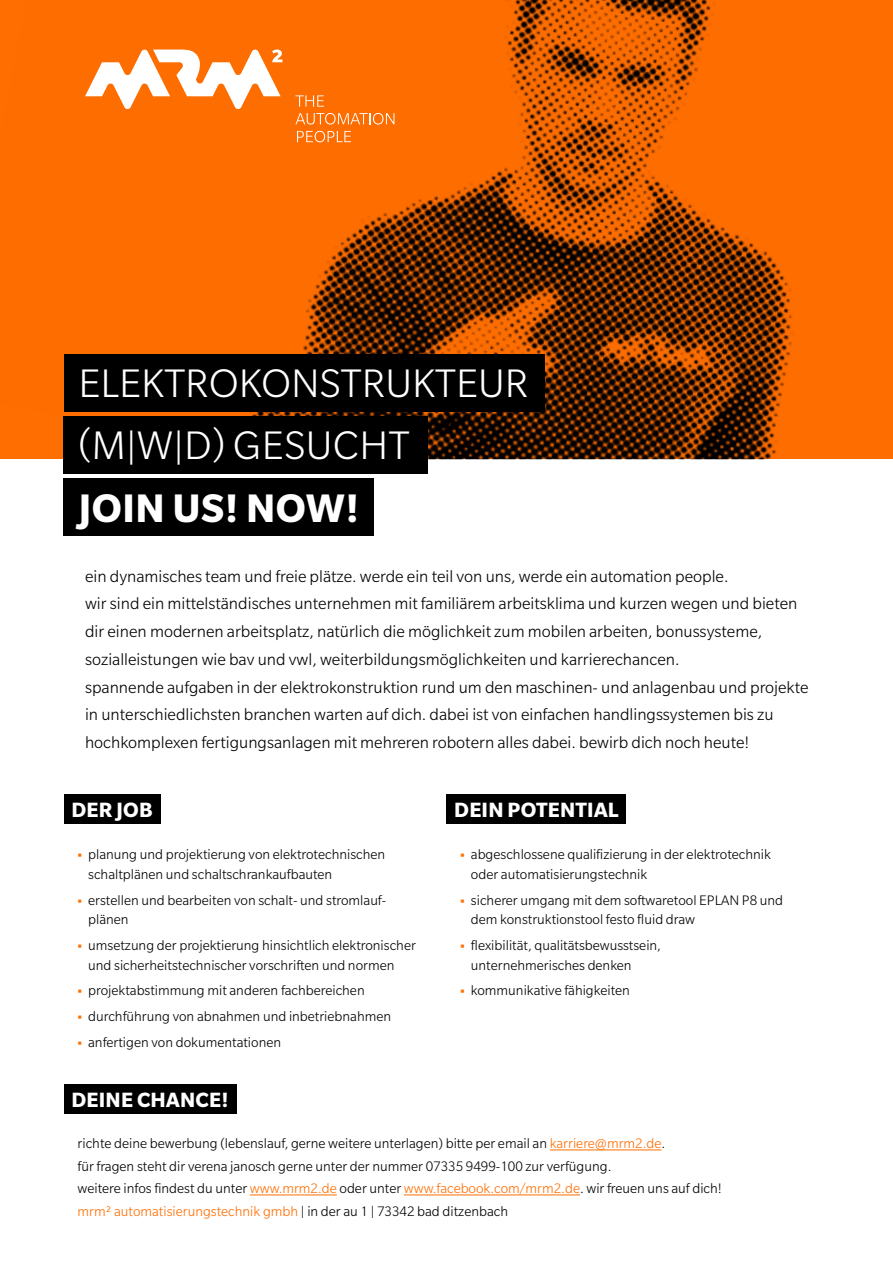
<style>
.page{position:relative;width:893px;height:1263px;background:#fff}
.page>*{position:absolute;margin:0;border:0;box-sizing:border-box;transform-origin:0 0}
.t1{font:300 43.35px "Slate Pro";color:#fff}
.t2{font:700 43.35px "Slate Pro";letter-spacing:.01em;color:#fff}
.t3{font:700 22.5px "Slate Pro";letter-spacing:.01em;color:#fff}
.t4{font:300 18px/27.8px "Slate Pro";color:#000}
.t5{font:300 15px/19.5px "Slate Pro";color:#000}
.s1{font-size:42px;color:#000}
.s2{color:#ff6e00}
</style>
<div class="page">
<img style="left:0;top:0;width:893px;height:459px">
<svg style="left:85px;top:49px;width:197px;height:61px"></svg>
<svg style="left:295px;top:95px;width:29px;height:12px"></svg>
<svg style="left:295px;top:113px;width:99px;height:12px"></svg>
<svg style="left:297px;top:131px;width:54px;height:11px"></svg>
<div style="left:64px;top:354px;width:480px;height:58px;background:#000"></div>
<div style="left:64px;top:478px;width:310px;height:58px;background:#000"></div>
<div style="left:64px;top:416px;width:364px;height:58px;background:#000"></div>
<div style="left:64px;top:794px;width:96px;height:30px;background:#000"></div>
<div style="left:446px;top:794px;width:180px;height:30px;background:#000"></div>
<hr style="left:550px;top:1149px;width:111px;height:1px;background:#ff6e00">
<hr style="left:250px;top:1194px;width:87px;height:1px;background:#ff6e00">
<hr style="left:404px;top:1194px;width:176px;height:1px;background:#ff6e00">
<div style="left:64px;top:1084px;width:172px;height:30px;background:#000"></div>
<h1 class="t1" style="left:79px;top:361px;width:451px">ELEKTROKONSTRUKTEUR</h1>
<h1 class="t1" style="left:79px;top:423px;width:332px">(M<span class="s1">|</span>W<span class="s1">|</span>D) GESUCHT</h1>
<h1 class="t2" style="left:79px;top:484px;width:282px">JOIN US! NOW!</h1>
<p class="t4" style="left:85px;top:562px;width:725px">ein dynamisches team und freie plätze. werde ein teil von uns, werde ein automation people.<br>wir sind ein mittelständisches unternehmen mit familiärem arbeitsklima und kurzen wegen und bieten dir einen modernen arbeitsplatz, natürlich die möglichkeit zum mobilen arbeiten, bonussysteme, sozialleistungen wie bav und vwl, weiterbildungsmöglichkeiten und karrierechancen.<br>spannende aufgaben in der elektrokonstruktion rund um den maschinen- und anlagenbau und projekte in unterschiedlichsten branchen warten auf dich. dabei ist von einfachen handlingssystemen bis zu hochkomplexen fertigungsanlagen mit mehreren robotern alles dabei. bewirb dich noch heute!</p>
<h2 class="t3" style="left:71px;top:797px;width:82px">DER JOB</h2>
<p class="t5" style="left:88px;top:845px;width:298px">planung und projektierung von elektrotechnischen schaltplänen und schaltschrankaufbauten</p>
<p class="t5" style="left:88px;top:890px;width:300px">erstellen und bearbeiten von schalt- und stromlauf&shy;plänen</p>
<p class="t5" style="left:88px;top:935px;width:329px">umsetzung der projektierung hinsichtlich elektronischer und sicherheitstechnischer vorschriften und normen</p>
<p class="t5" style="left:88px;top:977px;width:304px;line-height:26px">projektabstimmung mit anderen fachbereichen durchführung von abnahmen und inbetriebnahmen anfertigen von dokumentationen</p>
<h2 class="t3" style="left:71px;top:1087px;width:159px">DEINE CHANCE!</h2>
<h2 class="t3" style="left:454px;top:797px;width:166px">DEIN POTENTIAL</h2>
<p class="t5" style="left:471px;top:845px;width:301px">abgeschlossene qualifizierung in der elektrotechnik oder automatisierungstechnik</p>
<p class="t5" style="left:471px;top:890px;width:314px">sicherer umgang mit dem softwaretool EPLAN P8 und dem konstruktionstool festo fluid draw</p>
<p class="t5" style="left:471px;top:935px;width:192px">flexibilität, qualitätsbewusstsein, unternehmerisches denken</p>
<p class="t5" style="left:471px;top:981px;width:160px">kommunikative fähigkeiten</p>
<p class="t5" style="left:78px;top:1132px;width:646px;line-height:22.5px">richte deine bewerbung (lebenslauf, gerne weitere unterlagen) bitte per email an <span class="s2">karriere@mrm2.de</span>.<br>für fragen steht dir verena janosch gerne unter der nummer 07335 9499-100 zur verfügung.<br>weitere infos findest du unter <span class="s2">www.mrm2.de</span> oder unter <span class="s2">www.facebook.com/mrm2.de</span>. wir freuen uns auf dich! <span class="s2">mrm2 automatisierungstechnik gmbh</span> | in der au 1 | 73342 bad ditzenbach</p>
</div>
